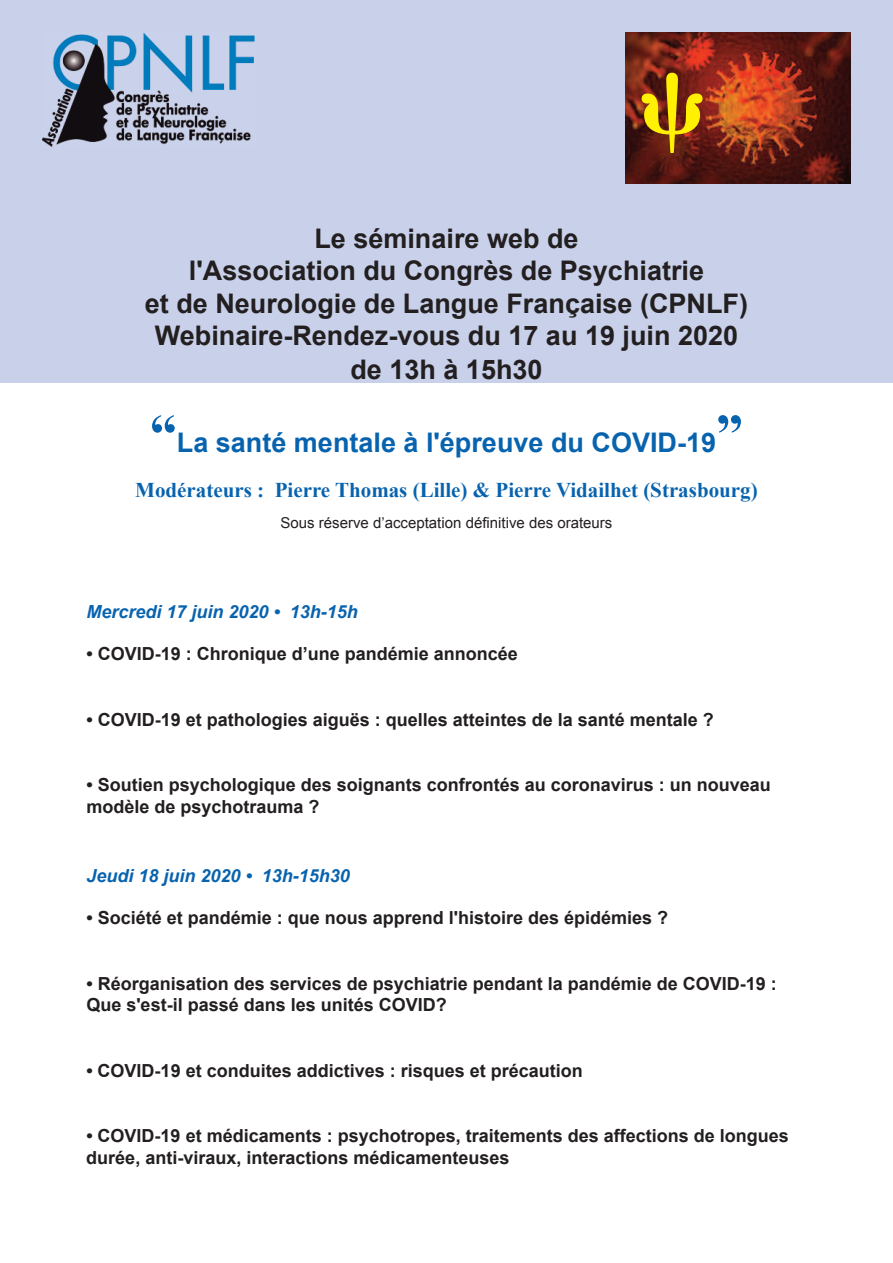
<style>
.page{position:relative;width:893px;height:1263px;background:#fff}
.page>*{position:absolute;margin:0;border:0;box-sizing:border-box;transform-origin:0 0}
.t1{font:700 27px/32.8px "Arial";color:#231f20;text-align:center}
.t2{font:700 27px "Arial";color:#0863af}
.t3{font:700 21px "Times New Roman";color:#0863af}
.t4{font:700 18px/21.8px "Arial";color:#231f20}
.t5{font:italic 700 18px "Arial";color:#0863af}
.t6{font:15px "Arial";color:#231f20}
.s1{font-family:"Times New Roman";font-size:54px}
</style>
<div class="page">
<div style="left:0;top:0;width:893px;height:383px;background:#c8d1e9"></div>
<img style="left:43px;top:33px;width:212px;height:113px">
<img style="left:625px;top:32px;width:225px;height:151px">
<svg style="left:642px;top:73px;width:61px;height:80px;background:#681d15"></svg>
<h1 class="t1" style="left:145px;top:222px;width:605px">Le séminaire web de<br>l'Association du Congrès de Psychiatrie<br>et de Neurologie de Langue Française (CPNLF)<br>Webinaire-Rendez-vous du 17 au 19 juin 2020 de 13h à 15h30</h1>
<h1 class="t2" style="left:150px;top:427px;width:595px"><span class="s1">“</span>La santé mentale à l'épreuve du COVID-19<span class="s1">”</span></h1>
<p class="t3" style="left:135px;top:478px;width:624px">Modérateurs : Pierre Thomas (Lille) &amp; Pierre Vidailhet (Strasbourg)</p>
<p class="t6" style="left:281px;top:514px;width:333px">Sous réserve d’acceptation définitive des orateurs</p>
<p class="t5" style="left:86px;top:601px;width:273px">Mercredi 17 juin 2020 • 13h-15h</p>
<p class="t4" style="left:86px;top:643px;width:433px">• COVID-19 : Chronique d’une pandémie annoncée</p>
<p class="t4" style="left:86px;top:708px;width:629px">• COVID-19 et pathologies aiguës : quelles atteintes de la santé mentale ?</p>
<p class="t4" style="left:86px;top:774px;width:686px">• Soutien psychologique des soignants confrontés au coronavirus : un nouveau modèle de psychotrauma ?</p>
<p class="t5" style="left:86px;top:866px;width:265px">Jeudi 18 juin 2020 • 13h-15h30</p>
<p class="t4" style="left:86px;top:907px;width:583px">• Société et pandémie : que nous apprend l'histoire des épidémies ?</p>
<p class="t4" style="left:86px;top:972px;width:692px">• Réorganisation des services de psychiatrie pendant la pandémie de COVID-19 :<br>Que s'est-il passé dans les unités COVID?</p>
<p class="t4" style="left:86px;top:1059px;width:498px">• COVID-19 et conduites addictives : risques et précaution</p>
<p class="t4" style="left:86px;top:1125px;width:704px">• COVID-19 et médicaments : psychotropes, traitements des affections de longues durée, anti-viraux, interactions médicamenteuses</p>
</div>
